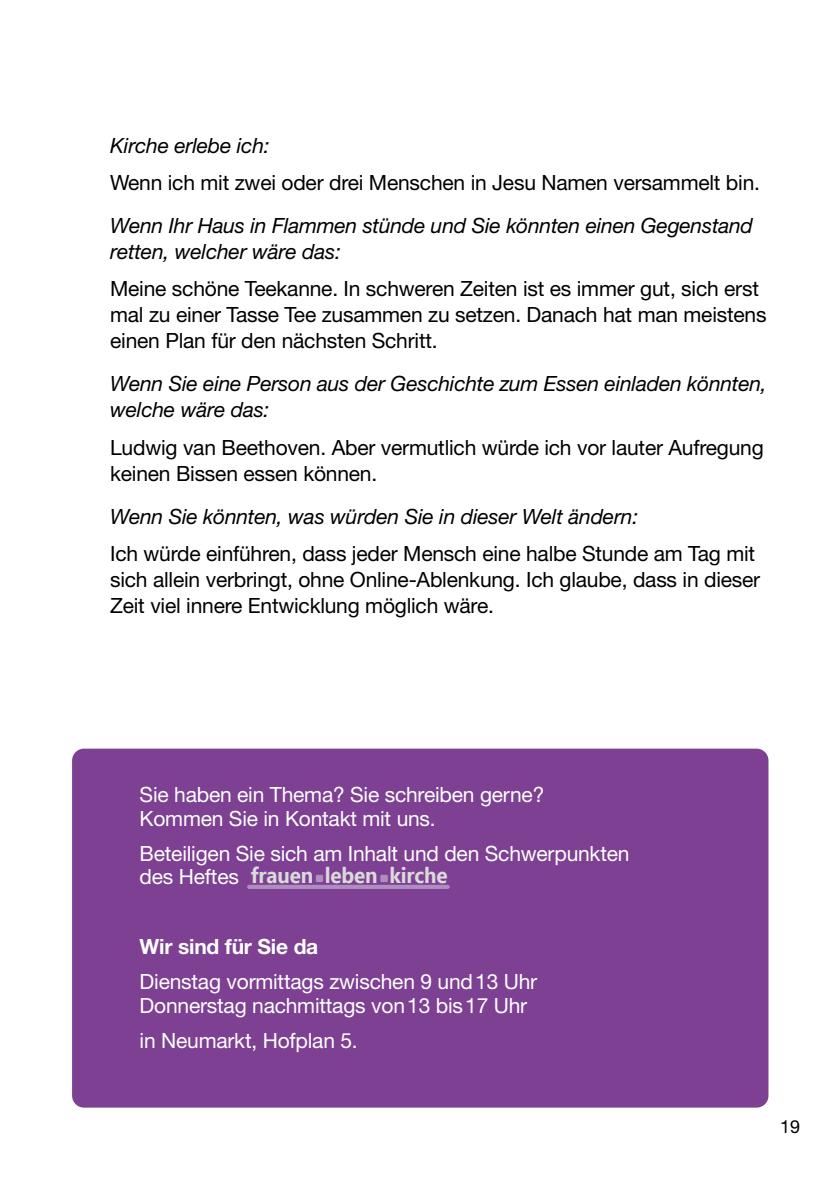
<style>
.page{position:relative;width:840px;height:1191px;background:#fff}
.page>*{position:absolute;margin:0;border:0;box-sizing:border-box;transform-origin:0 0}
.t1{font:700 22px "Ebrima";letter-spacing:-.01em;color:#dadada;scale:.93 1}
.t2{font:21px/26px "Helvetica Neue LT";letter-spacing:-.01em;color:#000}
.t3{font:italic 21px/26px "Helvetica Neue LT";letter-spacing:-.01em;color:#000}
.t4{font:21px/23.6px "Helvetica Neue LT";letter-spacing:-.01em;color:#fff}
.t5{font:700 21px "Helvetica Neue LT";letter-spacing:-.01em;color:#fff}
.t6{font:18px "Helvetica Neue LT";color:#000}
</style>
<div class="page">
<div style="left:72px;top:748px;width:696px;height:359px;background:#7d4092;border-radius:12px"></div>
<div style="left:247px;top:884px;width:202px;height:5px;background:#ae8dc1;border-radius:2px"></div>
<div style="left:315px;top:874px;width:8px;height:8px;background:#ae8dc1;border-radius:2px"></div>
<div style="left:315px;top:874px;width:9px;height:9px;border:1px solid #7d4092;border-radius:2px"></div>
<div style="left:379px;top:874px;width:9px;height:8px;background:#ae8dc1;border-radius:2px"></div>
<div style="left:379px;top:874px;width:9px;height:9px;border:1px solid #7d4092;border-radius:2px"></div>
<p class="t3" style="left:110px;top:132px;width:161px">Kirche erlebe ich:</p>
<p class="t2" style="left:110px;top:169px;width:651px">Wenn ich mit zwei oder drei Menschen in Jesu Namen versammelt bin.</p>
<p class="t3" style="left:110px;top:212px;width:644px">Wenn Ihr Haus in Flammen stünde und Sie könnten einen Gegenstand retten, welcher wäre das:</p>
<p class="t2" style="left:110px;top:276px;width:657px">Meine schöne Teekanne. In schweren Zeiten ist es immer gut, sich erst mal zu einer Tasse Tee zusammen zu setzen. Danach hat man meistens einen Plan für den nächsten Schritt.</p>
<p class="t3" style="left:110px;top:370px;width:657px">Wenn Sie eine Person aus der Geschichte zum Essen einladen könnten, welche wäre das:</p>
<p class="t2" style="left:110px;top:434px;width:654px">Ludwig van Beethoven. Aber vermutlich würde ich vor lauter Aufregung keinen Bissen essen können.</p>
<p class="t3" style="left:110px;top:503px;width:529px">Wenn Sie könnten, was würden Sie in dieser Welt ändern:</p>
<p class="t2" style="left:110px;top:540px;width:651px">Ich würde einführen, dass jeder Mensch eine halbe Stunde am Tag mit sich allein verbringt, ohne Online-Ablenkung. Ich glaube, dass in dieser<br>Zeit viel innere Entwicklung möglich wäre.</p>
<p class="t4" style="left:139px;top:782px;width:406px">Sie haben ein Thema? Sie schreiben gerne?<br>Kommen Sie in Kontakt mit uns.</p>
<p class="t4" style="left:139px;top:841px;width:491px">Beteiligen Sie sich am Inhalt und den Schwerpunkten des Heftes</p>
<p class="t1" style="left:251px;top:859px;width:213px">frauen leben kirche</p>
<p class="t5" style="left:139px;top:933px;width:180px">Wir sind für Sie da</p>
<p class="t4" style="left:139px;top:969px;width:399px">Dienstag vormittags zwischen 9 und13 Uhr<br>Donnerstag nachmittags von13 bis17 Uhr</p>
<p class="t4" style="left:139px;top:1028px;width:219px">in Neumarkt, Hofplan 5.</p>
<p class="t6" style="left:779px;top:1116px;width:22px">19</p>
</div>
